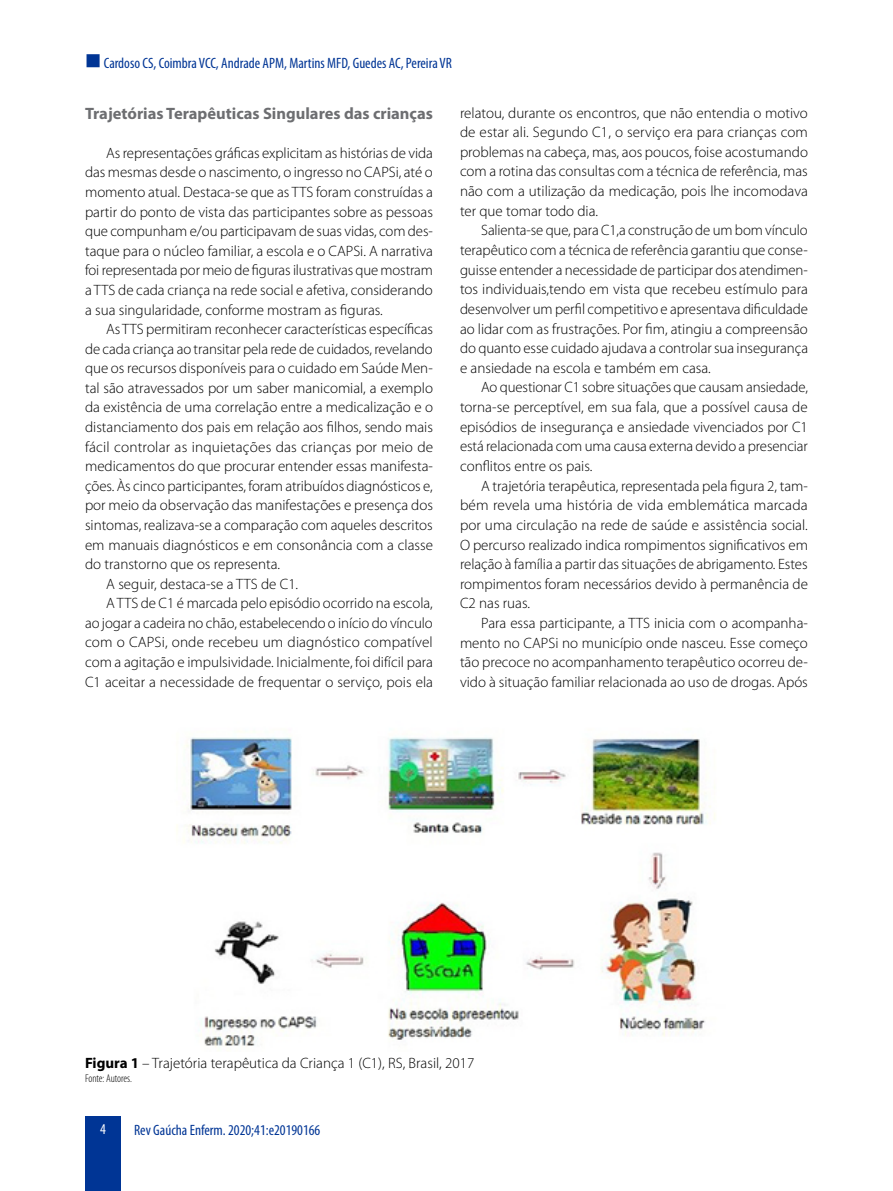
<style>
.page{position:relative;width:893px;height:1191px;background:#fff}
.page>*{position:absolute;margin:0;border:0;box-sizing:border-box;transform-origin:0 0}
.SUBSEÇÃO{font:700 16.5px "Myriad Pro";color:#6d6e71}
.MIOLO-PT{font:300 15px/19.6px "Myriad Pro";color:#000;text-align:justify}
.t1{font:condensed 15px "Myriad Pro";color:#003595}
.Titulo_quadro_figura{font:300 15px "Myriad Pro";color:#000}
.t2{font:condensed 15px "Myriad Pro";color:#fff}
.Fonte_quadro_figura{font:300 condensed 11.25px "Myriad Pro";letter-spacing:-.01em;color:#000}
.s1{font-weight:700}
</style>
<div class="page">
<div style="left:85px;top:1116px;width:36px;height:75px;background:#003595"></div>
<img style="left:183px;top:731px;width:532px;height:316px">
<p class="t1" style="left:104px;top:54px;width:350px">Cardoso CS, Coimbra VCC, Andrade APM, Martins MFD, Guedes AC, Pereira VR</p>
<p class="SUBSEÇÃO" style="left:85px;top:102px;width:349px">Trajetórias Terapêuticas Singulares das crianças</p>
<p class="MIOLO-PT" style="left:85px;top:143px;width:349px;text-indent:21px">As representações gráficas explicitam as histórias de vida das mesmas desde o nascimento, o ingresso no CAPSi, até o momento atual. Destaca-se que as TTS foram construídas a partir do ponto de vista das participantes sobre as pessoas que compunham e/ou participavam de suas vidas, com des&shy;taque para o núcleo familiar, a escola e o CAPSi. A narrativa foi representada por meio de figuras ilustrativas que mostram a TTS de cada criança na rede social e afetiva, considerando a sua singularidade, conforme mostram as figuras.</p>
<p class="MIOLO-PT" style="left:85px;top:319px;width:350px;text-indent:21px">As TTS permitiram reconhecer características específicas de cada criança ao transitar pela rede de cuidados, revelando que os recursos disponíveis para o cuidado em Saúde Men&shy;tal são atravessados por um saber manicomial, a exemplo da existência de uma correlação entre a medicalização e o distanciamento dos pais em relação aos filhos, sendo mais fácil controlar as inquietações das crianças por meio de medicamentos do que procurar entender essas manifesta&shy;ções. Às cinco participantes, foram atribuídos diagnósticos e, por meio da observação das manifestações e presença dos sintomas, realizava-se a comparação com aqueles descritos em manuais diagnósticos e em consonância com a classe do transtorno que os representa.</p>
<p class="MIOLO-PT" style="left:106px;top:574px;width:193px">A seguir, destaca-se a TTS de C1.</p>
<p class="MIOLO-PT" style="left:85px;top:593px;width:349px;text-indent:21px">A TTS de C1 é marcada pelo episódio ocorrido na escola, ao jogar a cadeira no chão, estabelecendo o início do vínculo com o CAPSi, onde recebeu um diagnóstico compatível com a agitação e impulsividade. Inicialmente, foi difícil para C1 aceitar a necessidade de frequentar o serviço, pois ela</p>
<p class="MIOLO-PT" style="left:460px;top:103px;width:350px">relatou, durante os encontros, que não entendia o motivo de estar ali. Segundo C1, o serviço era para crianças com problemas na cabeça, mas, aos poucos, foise acostumando com a rotina das consultas com a técnica de referência, mas não com a utilização da medicação, pois lhe incomodava ter que tomar todo dia.</p>
<p class="MIOLO-PT" style="left:460px;top:220px;width:350px;text-indent:21px">Salienta-se que, para C1,a construção de um bom vínculo terapêutico com a técnica de referência garantiu que conse&shy;guisse entender a necessidade de participar dos atendimen&shy;tos individuais,tendo em vista que recebeu estímulo para desenvolver um perfil competitivo e apresentava dificuldade ao lidar com as frustrações. Por fim, atingiu a compreensão do quanto esse cuidado ajudava a controlar sua insegurança e ansiedade na escola e também em casa.</p>
<p class="MIOLO-PT" style="left:460px;top:377px;width:349px;text-indent:21px">Ao questionar C1 sobre situações que causam ansiedade, torna-se perceptível, em sua fala, que a possível causa de episódios de insegurança e ansiedade vivenciados por C1 está relacionada com uma causa externa devido a presenciar conflitos entre os pais.</p>
<p class="MIOLO-PT" style="left:460px;top:475px;width:349px;text-indent:21px">A trajetória terapêutica, representada pela figura 2, tam&shy;bém revela uma história de vida emblemática marcada por uma circulação na rede de saúde e assistência social.<br>O percurso realizado indica rompimentos significativos em relação à família a partir das situações de abrigamento. Estes rompimentos foram necessários devido à permanência de C2 nas ruas.</p>
<p class="MIOLO-PT" style="left:460px;top:613px;width:349px;text-indent:21px">Para essa participante, a TTS inicia com o acompanha&shy;mento no CAPSi no município onde nasceu. Esse começo tão precoce no acompanhamento terapêutico ocorreu de&shy;vido à situação familiar relacionada ao uso de drogas. Após</p>
<p class="Titulo_quadro_figura" style="left:85px;top:1054px;width:391px"><span class="s1">Figura 1</span> – Trajetória terapêutica da Criança 1 (C1), RS, Brasil, 2017</p>
<p class="Fonte_quadro_figura" style="left:85px;top:1071px;width:48px">Fonte: Autores.</p>
<p class="t2" style="left:100px;top:1120px;width:7px">4</p>
<p class="t1" style="left:134px;top:1121px;width:188px">Rev Gaúcha Enferm. 2020;41:e20190166</p>
</div>
